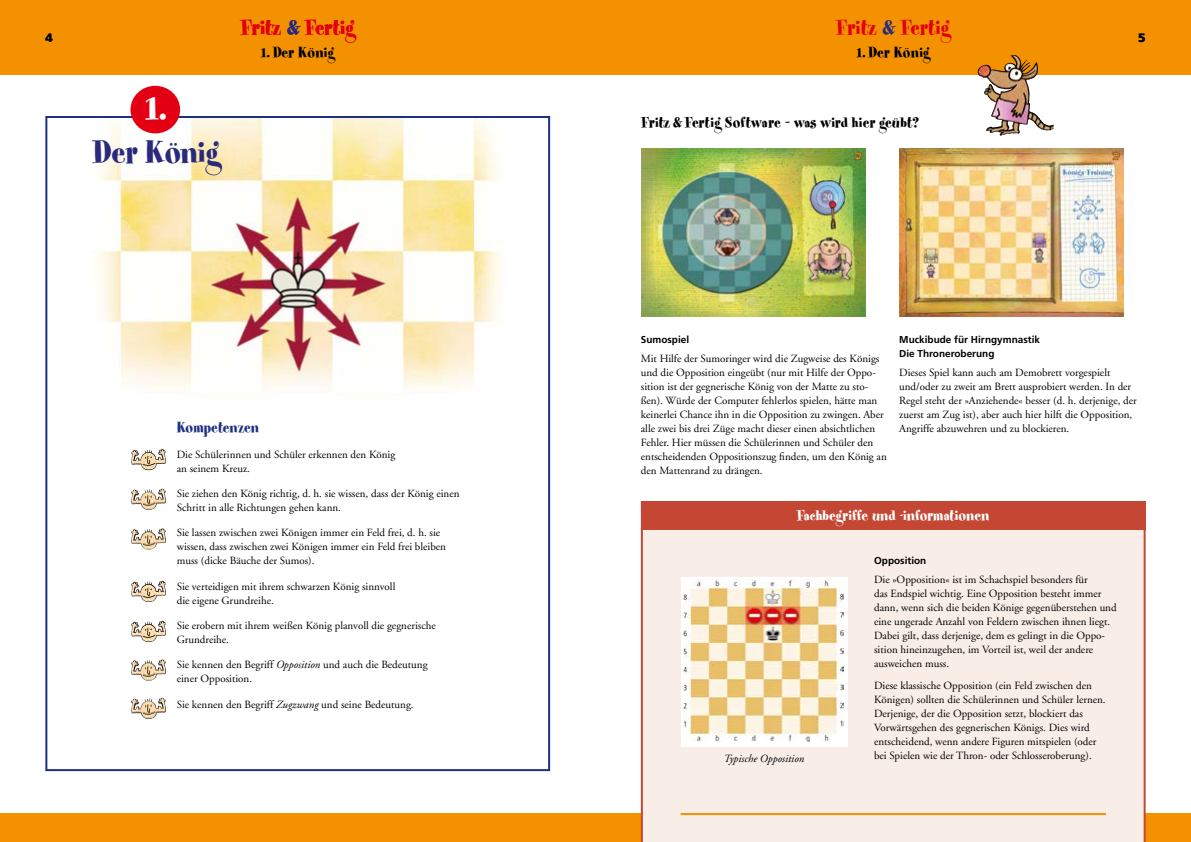
<style>
.page{position:relative;width:1191px;height:842px;background:#fff}
.page>*{position:absolute;margin:0;border:0;box-sizing:border-box;transform-origin:0 0}
.t1{font:42.1px "Spumoni LP";color:#fff}
.t2{font:36px "Spumoni LP";letter-spacing:.005em;color:#2a2a7d}
.t3{font:24px "Spumoni LP";letter-spacing:.005em;color:#e30013}
.t4{font:17px "Spumoni LP";letter-spacing:.02em;color:#000}
.t5{font:17px "Spumoni LP";letter-spacing:.005em;color:#fff}
.t6{font:17px "Spumoni LP";letter-spacing:.005em;color:#1d3182}
.t7{font:900 12px "Frutiger";color:#000}
.t8{font:11px/14px "Adobe Garamond";color:#000}
.t9{font:italic 11px "Adobe Garamond";color:#000}
.t10{font:700 10px/14px "Frutiger";color:#000}
.s1{color:#2a2a7d}
.s2{font-style:italic}
</style>
<div class="page">
<div style="left:595px;top:0;width:596px;height:75px;background:#f39100"></div>
<div style="left:0;top:0;width:595px;height:75px;background:#f39100"></div>
<div style="left:595px;top:814px;width:596px;height:28px;background:#f39100"></div>
<img style="left:641px;top:148px;width:224px;height:168px">
<img style="left:899px;top:148px;width:224px;height:168px">
<div style="left:641px;top:530px;width:504px;height:312px;background:#f9ede8"></div>
<img style="left:977px;top:56px;width:63px;height:80px">
<div style="left:641px;top:501px;width:504px;height:29px;background:#c34732"></div>
<div style="left:0;top:814px;width:595px;height:28px;background:#f39100"></div>
<img style="left:96px;top:119px;width:404px;height:271px">
<div style="left:45px;top:116px;width:505px;height:655px;border:2px solid #1d3182"></div>
<img style="left:131px;top:449px;width:35px;height:21px">
<img style="left:131px;top:488px;width:35px;height:22px">
<img style="left:131px;top:528px;width:35px;height:21px">
<img style="left:131px;top:581px;width:35px;height:21px">
<img style="left:131px;top:621px;width:35px;height:21px">
<img style="left:131px;top:659px;width:35px;height:22px">
<img style="left:131px;top:698px;width:35px;height:21px">
<div style="left:130px;top:86px;width:50px;height:47px;background:#e30013;border-radius:50%"></div>
<hr style="left:680px;top:813px;width:426px;height:2px;background:#f39100">
<div style="left:680px;top:577px;width:167px;height:170px;background:#fff"></div>
<img style="left:684px;top:580px;width:159px;height:162px">
<p class="t7" style="left:45px;top:30px;width:9px">4</p>
<h1 class="t1" style="left:146px;top:86px;width:23px">1.</h1>
<h2 class="t2" style="left:93px;top:134px;width:128px">Der König</h2>
<h3 class="t3" style="left:241px;top:15px;width:115px">Fritz <span class="s1">&amp;</span> Fertig</h3>
<h3 class="t3" style="left:836px;top:15px;width:115px">Fritz <span class="s1">&amp;</span> Fertig</h3>
<h3 class="t4" style="left:261px;top:44px;width:75px">1. Der König</h3>
<h3 class="t4" style="left:856px;top:44px;width:75px">1. Der König</h3>
<h3 class="t4" style="left:641px;top:113px;width:279px">Fritz &amp; Fertig Software – was wird hier geübt?</h3>
<p class="t7" style="left:1138px;top:30px;width:9px">5</p>
<h3 class="t6" style="left:177px;top:419px;width:84px">Kompetenzen</h3>
<p class="t8" style="left:177px;top:447px;width:220px">Die Schülerinnen und Schüler erkennen den König an seinem Kreuz.</p>
<p class="t8" style="left:177px;top:487px;width:284px">Sie ziehen den König richtig, d. h. sie wissen, dass der König einen<br>Schritt in alle Richtungen gehen kann.</p>
<p class="t8" style="left:177px;top:526px;width:271px">Sie lassen zwischen zwei Königen immer ein Feld frei, d. h. sie wissen, dass zwischen zwei Königen immer ein Feld frei bleiben muss (dicke Bäuche der Sumos).</p>
<p class="t8" style="left:177px;top:580px;width:220px">Sie verteidigen mit ihrem schwarzen König sinnvoll die eigene Grundreihe.</p>
<p class="t8" style="left:177px;top:619px;width:260px">Sie erobern mit ihrem weißen König planvoll die gegnerische<br>Grundreihe.</p>
<p class="t8" style="left:177px;top:658px;width:252px">Sie kennen den Begriff <span class="s2">Opposition</span> und auch die Bedeutung einer Opposition.</p>
<p class="t8" style="left:177px;top:698px;width:238px">Sie kennen den Begriff <span class="s2">Zugzwang</span> und seine Bedeutung.</p>
<p class="t10" style="left:641px;top:332px;width:50px">Sumospiel</p>
<p class="t8" style="left:641px;top:352px;width:247px">Mit Hilfe der Sumoringer wird die Zugweise des Königs und die Opposition eingeübt (nur mit Hilfe der Oppo&shy;sition ist der gegnerische König von der Matte zu sto&shy;ßen). Würde der Computer fehlerlos spielen, hätte man keinerlei Chance ihn in die Opposition zu zwingen. Aber alle zwei bis drei Züge macht dieser einen absichtlichen Fehler. Hier müssen die Schülerinnen und Schüler den entscheidenden Oppositionszug finden, um den König an den Mattenrand zu drängen.</p>
<p class="t10" style="left:899px;top:332px;width:142px">Muckibude für Hirngymnastik<br>Die Throneroberung</p>
<p class="t8" style="left:899px;top:366px;width:239px">Dieses Spiel kann auch am Demobrett vorgespielt und/oder zu zweit am Brett ausprobiert werden. In der Regel steht der »Anziehende« besser (d. h. derjenige, der zuerst am Zug ist), aber auch hier hilft die Opposition, Angriffe abzuwehren und zu blockieren.</p>
<h3 class="t5" style="left:797px;top:507px;width:194px">Fachbegriffe und -informationen</h3>
<p class="t9" style="left:723px;top:752px;width:82px">Typische Opposition</p>
<p class="t10" style="left:874px;top:553px;width:54px">Opposition</p>
<p class="t8" style="left:874px;top:573px;width:244px">Die »Opposition« ist im Schachspiel besonders für<br>das Endspiel wichtig. Eine Opposition besteht immer dann, wenn sich die beiden Könige gegenüberstehen und eine ungerade Anzahl von Feldern zwischen ihnen liegt.<br>Dabei gilt, dass derjenige, dem es gelingt in die Oppo&shy;sition hineinzugehen, im Vorteil ist, weil der andere ausweichen muss.</p>
<p class="t8" style="left:874px;top:678px;width:233px">Diese klassische Opposition (ein Feld zwischen den Königen) sollten die Schülerinnen und Schüler lernen.<br>Derjenige, der die Opposition setzt, blockiert das Vorwärtsgehen des gegnerischen Königs. Dies wird entscheidend, wenn andere Figuren mitspielen (oder bei Spielen wie der Thron- oder Schlosseroberung).</p>
</div>
